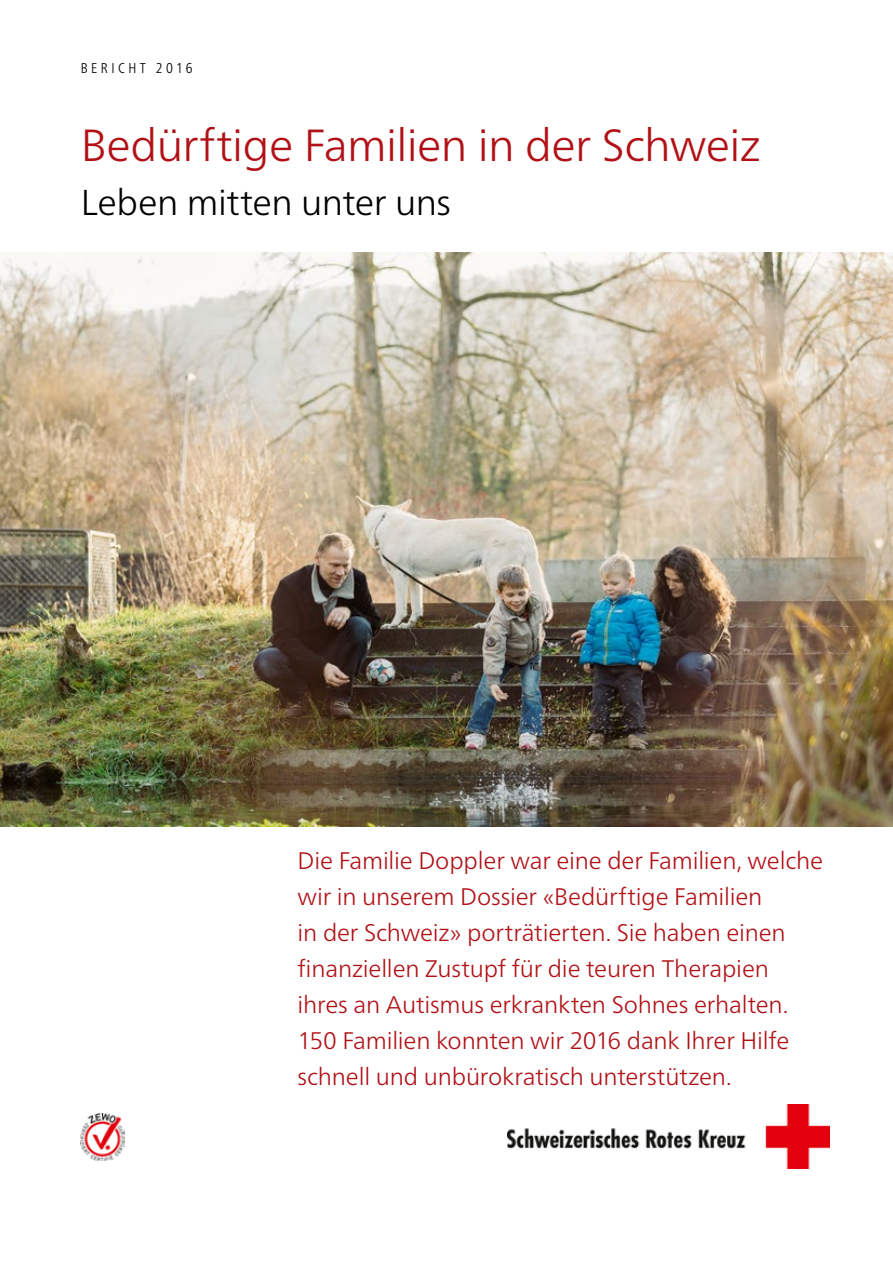
<style>
.page{position:relative;width:893px;height:1263px;background:#fff}
.page>*{position:absolute;margin:0;border:0;box-sizing:border-box;transform-origin:0 0}
.t1{font:300 45px "Frutiger Neue LTW1 G";letter-spacing:-.015em;color:#b11116}
.t2{font:300 36px "Frutiger Neue LTW1 G";letter-spacing:-.015em;color:#000}
.t3{font:300 24px/36px "Frutiger Neue LTW1 G";letter-spacing:-.01em;color:#b11116}
.t4{font:300 condensed 14.25px "Frutiger Neue LTW1 G";letter-spacing:.245em;color:#000}
</style>
<div class="page">
<img style="left:81px;top:1113px;width:43px;height:47px">
<img style="left:508px;top:1105px;width:321px;height:63px">
<img style="left:0;top:253px;width:893px;height:574px">
<p class="t4" style="left:81px;top:59px;width:113px">BERICHT 2016</p>
<h1 class="t1" style="left:81px;top:118px;width:681px">Bedürftige Familien in der Schweiz</h1>
<h2 class="t2" style="left:81px;top:180px;width:372px">Leben mitten unter uns</h2>
<p class="t3" style="left:298px;top:842px;width:527px">Die Familie Doppler war eine der Familien, welche wir in unserem Dossier «Bedürftige Familien<br>in der Schweiz» porträtierten. Sie haben einen finanziellen Zustupf für die teuren Therapien ihres an Autismus erkrankten Sohnes erhalten.<br>150 Familien konnten wir 2016 dank Ihrer Hilfe schnell und unbürokratisch unterstützen.</p>
</div>
